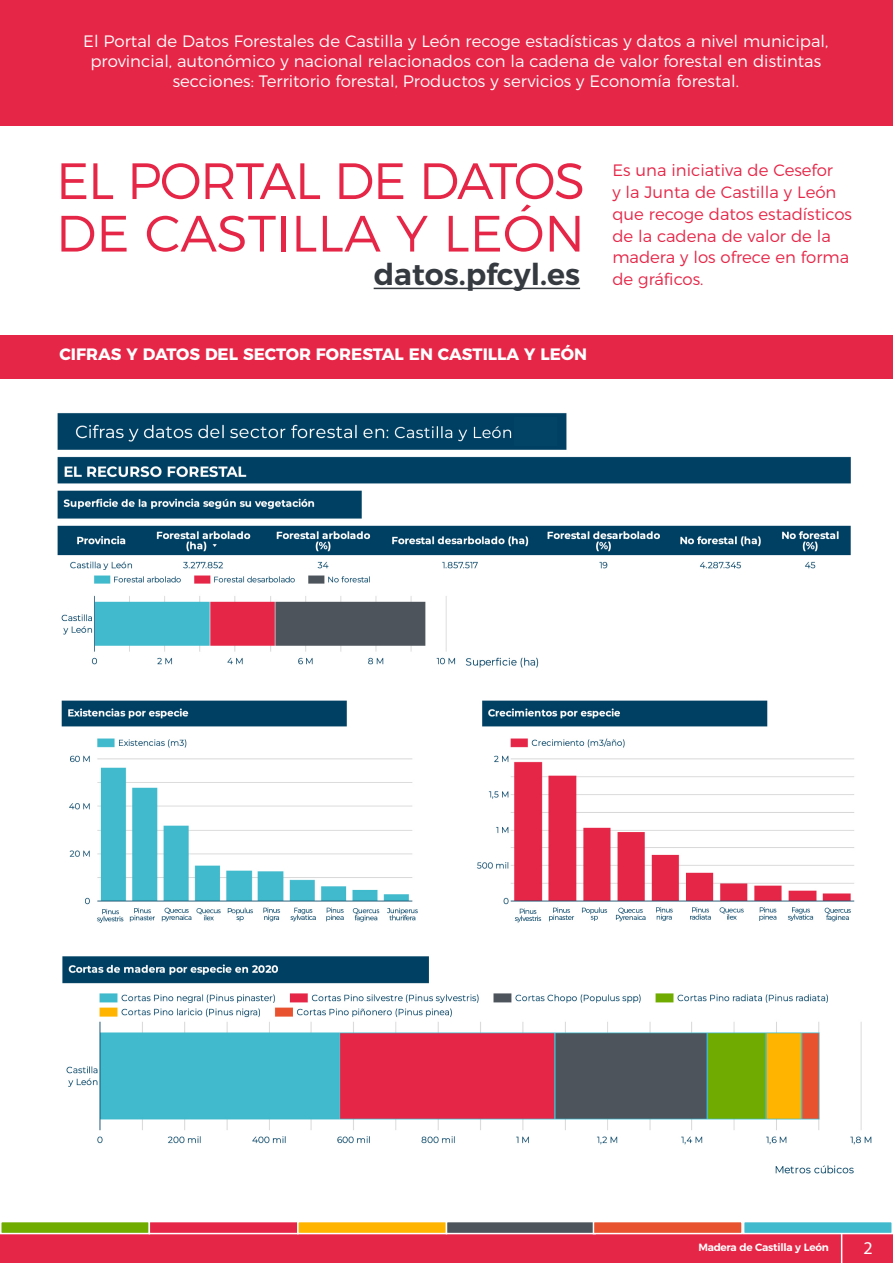
<style>
.page{position:relative;width:893px;height:1263px;background:#fff}
.page>*{position:absolute;margin:0;border:0;box-sizing:border-box;transform-origin:0 0}
.t1{font:300 51px "Montserrat";letter-spacing:-.015em;color:#e62647}
.t2{font:600 30px "Montserrat";color:#353a40}
.t3{font:18px "Myriad Pro";color:#fff}
.t4{font:300 16.5px/19.8px "Montserrat";color:#fff;text-align:center}
.t5{font:300 16.5px/21.8px "Montserrat";color:#e62647}
.t6{font:700 16.5px "Montserrat";color:#fff}
.t7{font:600 10.5px "Montserrat";letter-spacing:-.025em;color:#fff}
</style>
<div class="page">
<img style="left:57px;top:413px;width:794px;height:255px">
<div style="left:0;top:1235px;width:893px;height:28px;background:#e62647"></div>
<hr style="left:841px;top:1229px;width:1px;height:34px;background:#fff">
<div style="left:1px;top:1221px;width:148px;height:12px;background:#70ab00"></div>
<div style="left:0;top:1221px;width:150px;height:13px;border:2px solid #fff"></div>
<div style="left:149px;top:1221px;width:150px;height:13px;background:#e62647;border:2px solid #fff"></div>
<div style="left:297px;top:1221px;width:150px;height:13px;background:#ffb500;border:2px solid #fff"></div>
<div style="left:446px;top:1221px;width:150px;height:13px;background:#4d545c;border:2px solid #fff"></div>
<div style="left:744px;top:1221px;width:148px;height:12px;background:#40bacc"></div>
<div style="left:743px;top:1221px;width:150px;height:13px;border:2px solid #fff"></div>
<div style="left:593px;top:1221px;width:150px;height:13px;background:#e8522e;border:2px solid #fff"></div>
<div style="left:0;top:0;width:893px;height:125px;background:#e62647"></div>
<hr style="left:374px;top:288px;width:206px;height:1px;background:#353a40">
<div style="left:0;top:336px;width:893px;height:43px;background:#e62647"></div>
<img style="left:61px;top:700px;width:794px;height:223px">
<img style="left:62px;top:956px;width:810px;height:218px">
<div style="left:514px;top:417px;width:43px;height:28px;background:#024466"></div>
<p class="t4" style="left:83px;top:30px;width:747px">El Portal de Datos Forestales de Castilla y León recoge estadísticas y datos a nivel municipal, provincial, autonómico y nacional relacionados con la cadena de valor forestal en distintas secciones: Territorio forestal, Productos y servicios y Economía forestal.</p>
<p class="t1" style="left:56px;top:141px;width:531px">EL PORTAL DE DATOS</p>
<p class="t1" style="left:56px;top:193px;width:530px">DE CASTILLA Y LEÓN</p>
<p class="t5" style="left:612px;top:158px;width:241px">Es una iniciativa de Cesefor<br>y la Junta de Castilla y León que recoge datos estadísticos de la cadena de valor de la madera y los ofrece en forma</p>
<p class="t2" style="left:374px;top:250px;width:208px">datos.pfcyl.es</p>
<p class="t5" style="left:612px;top:267px;width:93px">de gráficos.</p>
<p class="t6" style="left:60px;top:341px;width:529px">CIFRAS Y DATOS DEL SECTOR FORESTAL EN CASTILLA Y LEÓN</p>
<p class="t7" style="left:698px;top:1239px;width:132px">Madera de Castilla y León</p>
<p class="t3" style="left:863px;top:1237px;width:11px">2</p>
</div>
